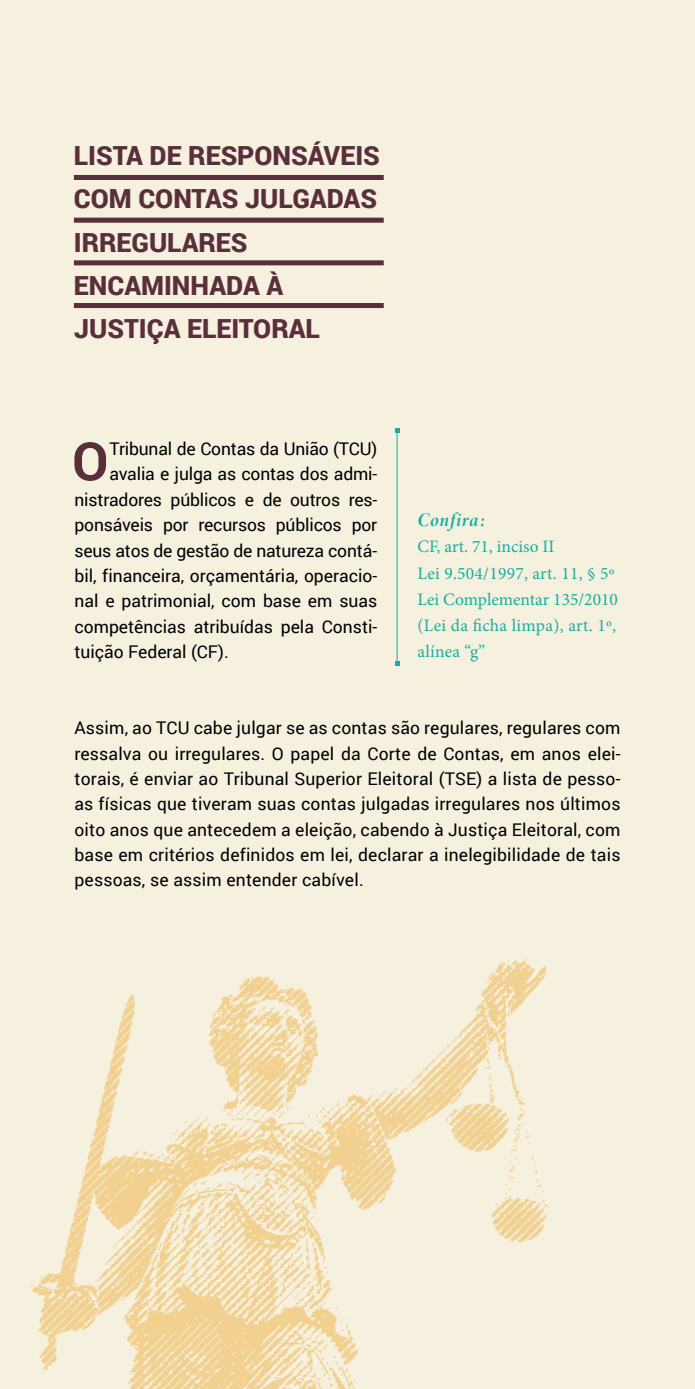
<style>
.page{position:relative;width:695px;height:1389px;background:#fff}
.page>*{position:absolute;margin:0;border:0;box-sizing:border-box;transform-origin:0 0}
.t1{font:700 53.2px "Roboto";color:#582f3a}
.t2{font:900 26.43px/43.2px "Roboto";color:#582f3a}
.t3{font:italic 19.25px "Minion Variable Concept";letter-spacing:.02em;color:#18ada1}
.t4{font:17.5px/25.4px "Roboto";color:#000;text-align:justify}
.t5{font:17.5px/26.2px "Minion Pro";letter-spacing:.01em;color:#18ada1;text-align:justify}
</style>
<div class="page">
<div style="left:0;top:0;width:694px;height:1389px;background:#f6f0de"></div>
<div style="left:74px;top:175px;width:309px;height:5px;background:#582f3a"></div>
<div style="left:74px;top:260px;width:309px;height:5px;background:#582f3a"></div>
<div style="left:74px;top:218px;width:309px;height:5px;background:#582f3a"></div>
<div style="left:74px;top:303px;width:309px;height:5px;background:#582f3a"></div>
<hr style="left:396px;top:430px;width:1px;height:234px;background:#18ada1">
<svg style="left:395px;top:428px;width:4px;height:5px"></svg>
<svg style="left:395px;top:661px;width:4px;height:5px"></svg>
<img style="left:31px;top:959px;width:518px;height:430px">
<p class="t2" style="left:74px;top:133px;width:307px">LISTA DE RESPONSÁVEIS<br>COM CONTAS JULGADAS<br>IRREGULARES<br>ENCAMINHADA À</p>
<p class="t2" style="left:74px;top:306px;width:247px">JUSTIÇA ELEITORAL</p>
<p class="t1" style="left:72px;top:424px;width:38px">O</p>
<p class="t4" style="left:109px;top:435px;width:269px">Tribunal de Contas da União (TCU)</p>
<p class="t4" style="left:109px;top:461px;width:269px">avalia e julga as contas dos admi-</p>
<p class="t4" style="left:74px;top:486px;width:304px">nistradores públicos e de outros res-</p>
<p class="t4" style="left:74px;top:512px;width:304px">ponsáveis por recursos públicos por</p>
<p class="t4" style="left:74px;top:537px;width:304px">seus atos de gestão de natureza contá-</p>
<p class="t4" style="left:74px;top:562px;width:304px">bil, financeira, orçamentária, operacio-</p>
<p class="t4" style="left:74px;top:588px;width:304px">nal e patrimonial, com base em suas</p>
<p class="t4" style="left:74px;top:613px;width:304px">competências atribuídas pela Consti-</p>
<p class="t4" style="left:74px;top:638px;width:156px">tuição Federal (CF).</p>
<p class="t3" style="left:417px;top:507px;width:69px">Confira:</p>
<p class="t5" style="left:417px;top:534px;width:138px">CF, art. 71, inciso II</p>
<p class="t5" style="left:417px;top:560px;width:198px">Lei 9.504/1997, art. 11, § 5º</p>
<p class="t5" style="left:417px;top:586px;width:202px">Lei Complementar 135/2010 (Lei da ficha limpa), art. 1º, alínea “g”</p>
<p class="t4" style="left:74px;top:715px;width:547px">Assim, ao TCU cabe julgar se as contas são regulares, regulares com ressalva ou irregulares. O papel da Corte de Contas, em anos elei&shy;torais, é enviar ao Tribunal Superior Eleitoral (TSE) a lista de pesso&shy;as físicas que tiveram suas contas julgadas irregulares nos últimos oito anos que antecedem a eleição, cabendo à Justiça Eleitoral, com base em critérios definidos em lei, declarar a inelegibilidade de tais pessoas, se assim entender cabível.</p>
</div>
